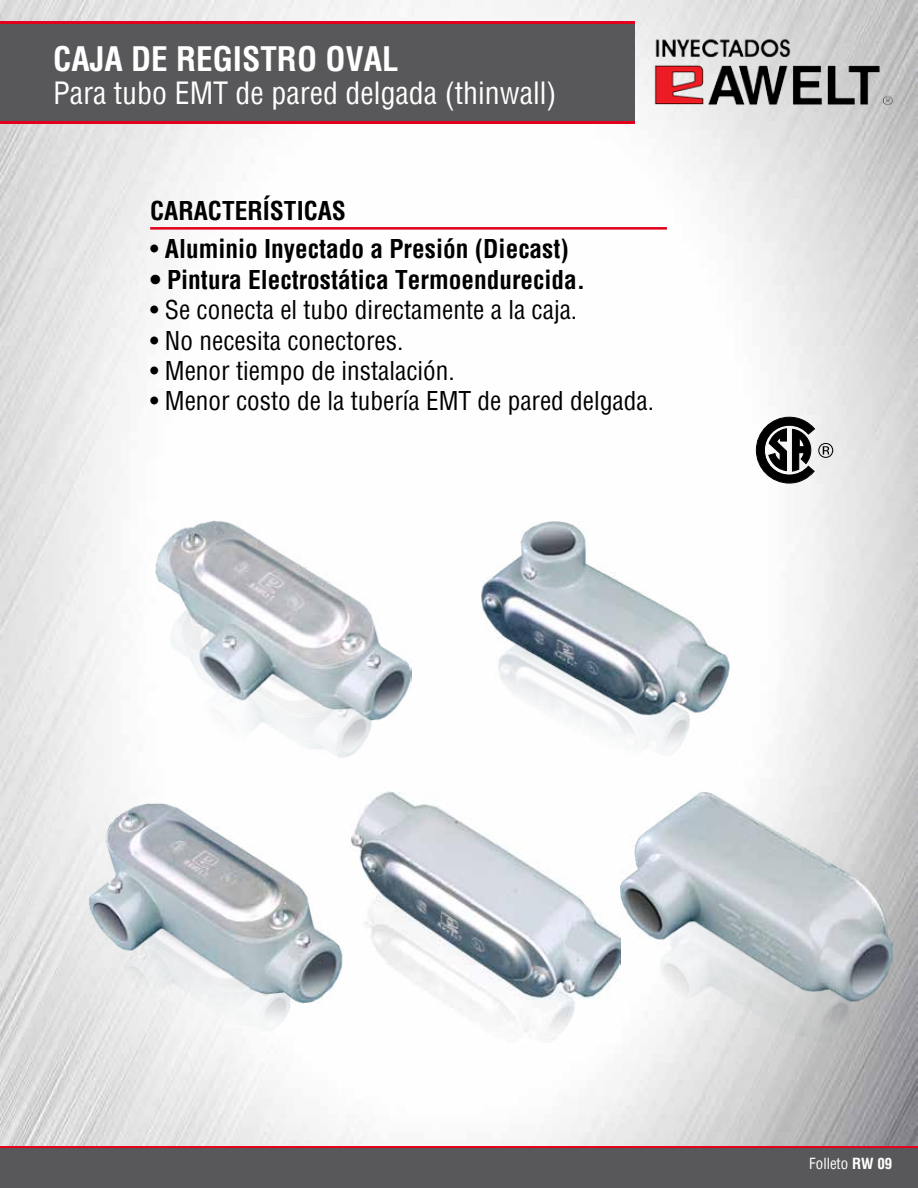
<style>
.page{position:relative;width:918px;height:1188px;background:#fff}
.page>*{position:absolute;margin:0;border:0;box-sizing:border-box;transform-origin:0 0}
.t1{font:700 condensed 33px "Helvetica";color:#fff}
.t2{font:condensed 30px "Helvetica";color:#fff}
.t3{font:condensed 25.35px "Helvetica";color:#000}
.t4{font:700 condensed 25.35px "Helvetica";color:#000}
.t5{font:condensed 15px "Helvetica";color:#fff}
.s1{font-weight:400}
.s2{font-weight:700}
</style>
<div class="page">
<img style="left:0;top:0;width:918px;height:1146px">
<div style="left:0;top:21px;width:635px;height:103px;background:#e2001a"></div>
<div style="left:0;top:24px;width:634px;height:97px;background:#58585a"></div>
<div style="left:0;top:1146px;width:918px;height:42px;background:#e2001a"></div>
<div style="left:0;top:1148px;width:918px;height:40px;background:#58585a"></div>
<img style="left:654px;top:37px;width:238px;height:74px">
<hr style="left:150px;top:227px;width:517px;height:3px;background:#e2001a">
<img style="left:156px;top:520px;width:256px;height:238px">
<img style="left:477px;top:520px;width:255px;height:237px">
<img style="left:80px;top:792px;width:812px;height:250px">
<svg style="left:756px;top:417px;width:77px;height:66px"></svg>
<h1 class="t1" style="left:53px;top:37px;width:347px">CAJA DE REGISTRO OVAL</h1>
<p class="t2" style="left:53px;top:74px;width:505px">Para tubo EMT de pared delgada (thinwall)</p>
<p class="t4" style="left:150px;top:194px;width:197px">CARACTERÍSTICAS</p>
<p class="t4" style="left:150px;top:232px;width:420px"><span class="s1">•</span> Aluminio Inyectado a Presión (Diecast)</p>
<p class="t4" style="left:150px;top:263px;width:437px">• Pintura Electrostática Termoendurecida.</p>
<p class="t3" style="left:150px;top:294px;width:429px">• Se conecta el tubo directamente a la caja.</p>
<p class="t3" style="left:150px;top:324px;width:255px">• No necesita conectores.</p>
<p class="t3" style="left:150px;top:354px;width:306px">• Menor tiempo de instalación.</p>
<p class="t3" style="left:150px;top:385px;width:505px">• Menor costo de la tubería EMT de pared delgada.</p>
<p class="t5" style="left:809px;top:1154px;width:85px">Folleto <span class="s2">RW 09</span></p>
</div>
